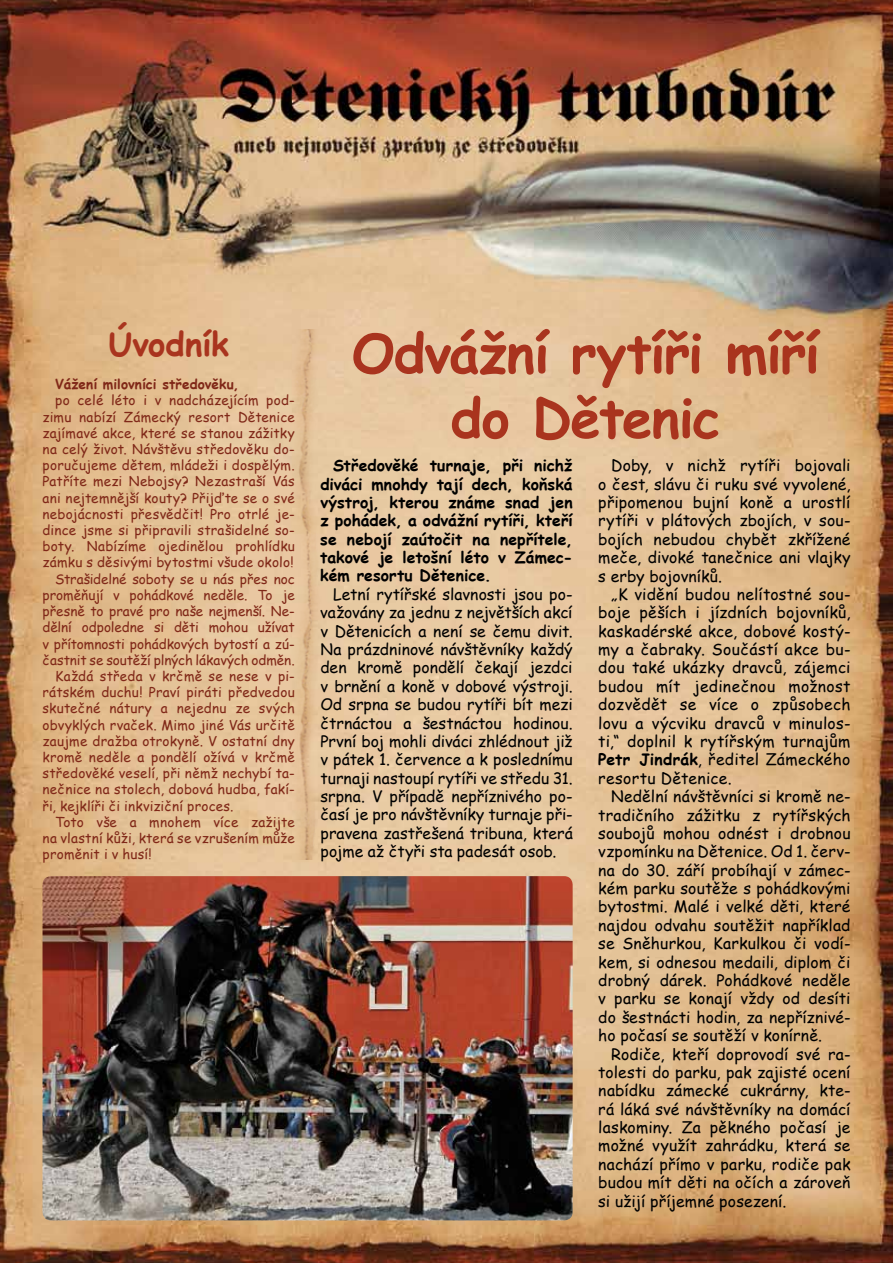
<style>
.page{position:relative;width:893px;height:1263px;background:#fff}
.page>*{position:absolute;margin:0;border:0;box-sizing:border-box;transform-origin:0 0}
.t1{font:700 54px/64.8px "Comic Sans MS";letter-spacing:-.02em;color:#a9341e;text-align:center}
.t2{font:700 33px "Comic Sans MS";letter-spacing:-.005em;color:#a9341e}
.t3{font:15.75px/18.5px "Comic Sans MS";letter-spacing:.01em;color:#000;text-align:justify}
.t4{font:700 15.75px/18.5px "Comic Sans MS";color:#000;text-align:justify}
.t5{font:13.5px "Comic Sans MS";letter-spacing:.01em;color:#802818}
.t6{font:13.5px "Comic Sans MS";letter-spacing:-.01em;color:#802818}
.t7{font:700 13.5px "Comic Sans MS";letter-spacing:.005em;color:#802818}
.s1{font-weight:700}
</style>
<div class="page">
<img style="left:0;top:0;width:893px;height:1263px">
<img style="left:269px;top:330px;width:68px;height:529px">
<img style="left:43px;top:876px;width:530px;height:344px">
<h2 class="t2" style="left:108px;top:320px;width:122px">Úvodník</h2>
<h1 class="t1" style="left:352px;top:319px;width:469px">Odvážní rytíři míří do Dětenic</h1>
<p class="t4" style="left:320px;top:456px;width:254px;text-indent:13px">Středověké turnaje, při nichž diváci mnohdy tají dech, koňská výstroj, kterou známe snad jen z pohádek, a odvážní rytíři, kteří se nebojí zaútočit na nepřítele, takové je letošní léto v Zámec&shy;kém resortu Dětenice.</p>
<p class="t3" style="left:320px;top:584px;width:254px;text-indent:13px">Letní rytířské slavnosti jsou po&shy;važovány za jednu z největších akcí v Dětenicích a není se čemu divit.<br>Na prázdninové návštěvníky každý den kromě pondělí čekají jezdci v brnění a koně v dobové výstroji.<br>Od srpna se budou rytíři bít mezi čtrnáctou a šestnáctou hodinou.<br>První boj mohli diváci zhlédnout již v pátek 1. července a k poslednímu turnaji nastoupí rytíři ve středu 31. srpna. V případě nepříznivého po&shy;časí je pro návštěvníky turnaje při&shy;pravena zastřešená tribuna, která pojme až čtyři sta padesát osob.</p>
<p class="t7" style="left:55px;top:374px;width:185px">Vážení milovníci středověku,</p>
<p class="t5" style="left:55px;top:391px;width:241px">po celé léto i v nadcházejícím pod-</p>
<p class="t5" style="left:43px;top:407px;width:254px">zimu nabízí Zámecký resort Dětenice</p>
<p class="t5" style="left:43px;top:423px;width:254px">zajímavé akce, které se stanou zážitky</p>
<p class="t5" style="left:43px;top:439px;width:254px">na celý život. Návštěvu středověku do-</p>
<p class="t5" style="left:43px;top:455px;width:254px">poručujeme dětem, mládeži i dospělým.</p>
<p class="t5" style="left:43px;top:472px;width:254px">Patříte mezi Nebojsy? Nezastraší Vás</p>
<p class="t5" style="left:43px;top:488px;width:254px">ani nejtemnější kouty? Přijďte se o své</p>
<p class="t5" style="left:43px;top:504px;width:254px">nebojácnosti přesvědčit! Pro otrlé je-</p>
<p class="t5" style="left:43px;top:520px;width:254px">dince jsme si připravili strašidelné so-</p>
<p class="t5" style="left:43px;top:536px;width:254px">boty. Nabízíme ojedinělou prohlídku</p>
<p class="t5" style="left:43px;top:553px;width:253px">zámku s děsivými bytostmi všude okolo!</p>
<p class="t5" style="left:55px;top:569px;width:241px">Strašidelné soboty se u nás přes noc</p>
<p class="t5" style="left:43px;top:585px;width:254px">proměňují v pohádkové neděle. To je</p>
<p class="t5" style="left:43px;top:601px;width:254px">přesně to pravé pro naše nejmenší. Ne-</p>
<p class="t5" style="left:42px;top:617px;width:254px">dělní odpoledne si děti mohou užívat</p>
<p class="t6" style="left:42px;top:634px;width:254px">v přítomnosti pohádkových bytostí a zú-</p>
<p class="t5" style="left:42px;top:650px;width:254px">častnit se soutěží plných lákavých odměn.</p>
<p class="t5" style="left:55px;top:666px;width:241px">Každá středa v krčmě se nese v pi-</p>
<p class="t5" style="left:43px;top:682px;width:254px">rátském duchu! Praví piráti předvedou</p>
<p class="t5" style="left:43px;top:698px;width:254px">skutečné nátury a nejednu ze svých</p>
<p class="t5" style="left:43px;top:715px;width:254px">obvyklých rvaček. Mimo jiné Vás určitě</p>
<p class="t5" style="left:43px;top:731px;width:254px">zaujme dražba otrokyně. V ostatní dny</p>
<p class="t5" style="left:43px;top:747px;width:254px">kromě neděle a pondělí ožívá v krčmě</p>
<p class="t5" style="left:43px;top:763px;width:254px">středověké veselí, při němž nechybí ta-</p>
<p class="t5" style="left:43px;top:779px;width:254px">nečnice na stolech, dobová hudba, fakí-</p>
<p class="t5" style="left:43px;top:796px;width:193px">ři, kejklíři či inkviziční proces.</p>
<p class="t5" style="left:55px;top:812px;width:241px">Toto vše a mnohem více zažijte</p>
<p class="t5" style="left:43px;top:828px;width:254px">na vlastní kůži, která se vzrušením může</p>
<p class="t5" style="left:43px;top:844px;width:111px">proměnit i v husí!</p>
<p class="t3" style="left:598px;top:456px;width:254px;text-indent:13px">Doby, v nichž rytíři bojovali o čest, slávu či ruku své vyvolené, připomenou bujní koně a urostlí rytíři v plátových zbojích, v sou&shy;bojích nebudou chybět zkřížené meče, divoké tanečnice ani vlajky s erby bojovníků.</p>
<p class="t3" style="left:598px;top:584px;width:254px;text-indent:13px">„K vidění budou nelítostné sou&shy;boje pěších i jízdních bojovníků, kaskadérské akce, dobové kostý&shy;my a čabraky. Součástí akce bu&shy;dou také ukázky dravců, zájemci budou mít jedinečnou možnost dozvědět se více o způsobech lovu a výcviku dravců v minulos&shy;ti,“ doplnil k rytířským turnajům <span class="s1">Petr Jindrák</span>, ředitel Zámeckého resortu Dětenice.</p>
<p class="t3" style="left:598px;top:787px;width:254px;text-indent:13px">Nedělní návštěvníci si kromě ne&shy;tradičního zážitku z rytířských soubojů mohou odnést i drobnou vzpomínku na Dětenice. Od 1. červ&shy;na do 30. září probíhají v zámec&shy;kém parku soutěže s pohádkovými bytostmi. Malé i velké děti, které najdou odvahu soutěžit například se Sněhurkou, Karkulkou či vodí&shy;kem, si odnesou medaili, diplom či drobný dárek. Pohádkové neděle v parku se konají vždy od desíti do šestnácti hodin, za nepříznivé&shy;ho počasí se soutěží v konírně.</p>
<p class="t3" style="left:598px;top:1044px;width:254px;text-indent:13px">Rodiče, kteří doprovodí své ra&shy;tolesti do parku, pak zajisté ocení nabídku zámecké cukrárny, kte&shy;rá láká své návštěvníky na domácí laskominy. Za pěkného počasí je možné využít zahrádku, která se nachází přímo v parku, rodiče pak budou mít děti na očích a zároveň si užijí příjemné posezení.</p>
</div>
